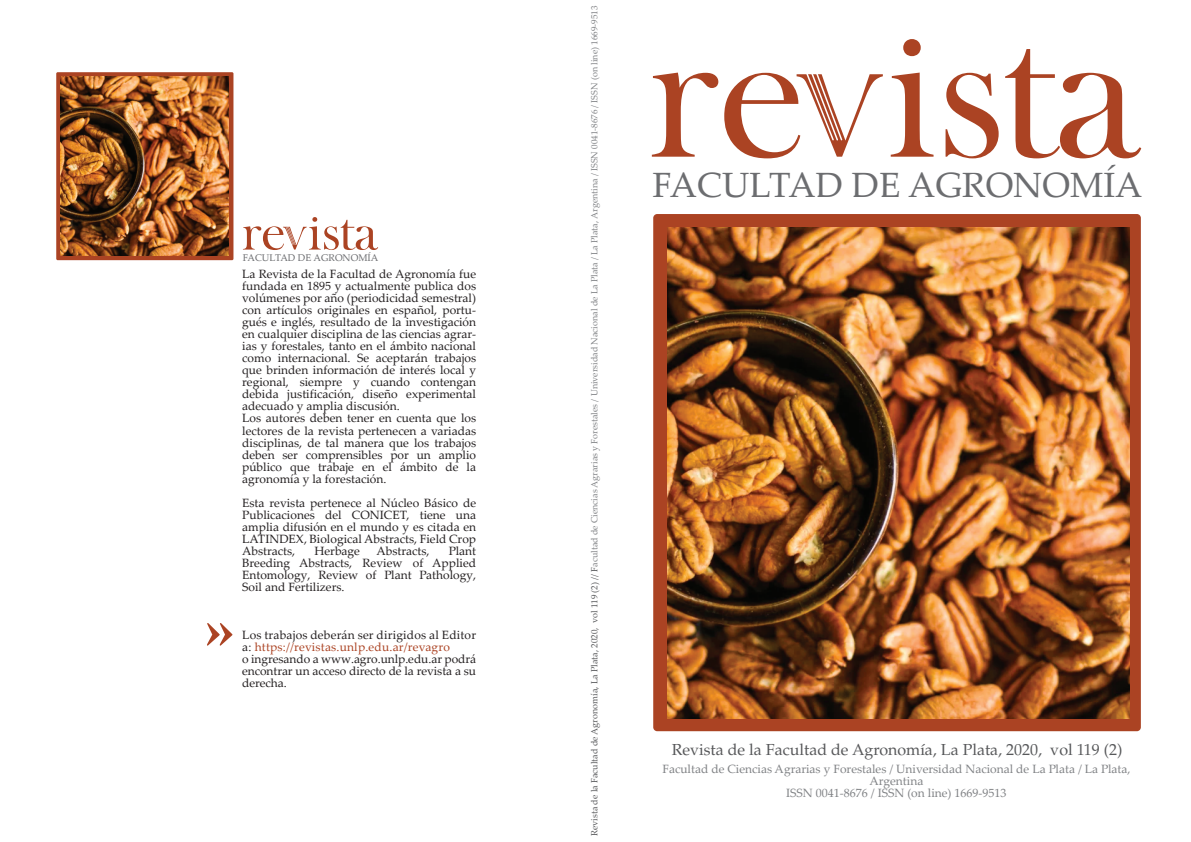
<style>
.page{position:relative;width:1191px;height:842px;background:#fff}
.page>*{position:absolute;margin:0;border:0;box-sizing:border-box;transform-origin:0 0}
.t1{font:35.1px "Palatino Linotype";color:#6c6d70}
.t2{font:16px "Palatino";color:#57585a}
.t3{font:12px/12px "Palatino Linotype";color:#231f20}
.t4{font:12px/12px "Palatino Linotype";color:#808285;text-align:center}
.t5{font:9.7px "Palatino Linotype";color:#6c6d70}
.t6{font:9px "Palatino Linotype";color:#808285}
.s1{color:#ab4323}
.s2{color:#57585a}
</style>
<div class="page">
<div style="left:653px;top:214px;width:487px;height:517px;background:#ab4323;border-radius:4px"></div>
<svg style="left:652px;top:39px;width:489px;height:119px"></svg>
<svg style="left:806px;top:73px;width:36px;height:68px"></svg>
<svg style="left:243px;top:217px;width:135px;height:33px"></svg>
<svg style="left:286px;top:226px;width:7px;height:19px"></svg>
<svg style="left:287px;top:226px;width:7px;height:19px"></svg>
<svg style="left:288px;top:226px;width:7px;height:19px"></svg>
<svg style="left:56px;top:72px;width:177px;height:188px;background:#aa4b28"></svg>
<svg style="left:207px;top:623px;width:25px;height:23px"></svg>
<img style="left:667px;top:227px;width:462px;height:491px">
<img style="left:61px;top:77px;width:168px;height:178px">
<p class="t5" style="left:243px;top:251px;width:137px">FACULTAD DE AGRONOMÍA</p>
<p class="t3" style="left:242px;top:268px;width:235px">La Revista de la Facultad de Agronomía fue fundada en 1895 y actualmente publica dos volúmenes por año (periodicidad semestral) con artículos originales en español, portu&shy;gués e inglés, resultado de la investigación en cualquier disciplina de las ciencias agrar&shy;ias y forestales, tanto en el ámbito nacional como internacional. Se aceptarán trabajos que brinden información de interés local y regional, siempre y cuando contengan debida justificación, diseño experimental adecuado y amplia discusión.<br>Los autores deben tener en cuenta que los lectores de la revista pertenecen a variadas disciplinas, de tal manera que los trabajos deben ser comprensibles por un amplio público que trabaje en el ámbito de la agronomía y la forestación.</p>
<p class="t3" style="left:242px;top:496px;width:235px;text-align:justify">Esta revista pertenece al Núcleo Básico de Publicaciones del CONICET, tiene una amplia difusión en el mundo y es citada en LATINDEX, Biological Abstracts, Field Crop Abstracts,</p>
<p class="t3" style="left:314px;top:544px;width:47px">Herbage</p>
<p class="t3" style="left:376px;top:544px;width:55px">Abstracts,</p>
<p class="t3" style="left:242px;top:544px;width:235px;text-align:justify;text-indent:207px">Plant Breeding Abstracts, Review of Applied Entomology, Review of Plant Pathology, Soil and Fertilizers.</p>
<p class="t3" style="left:242px;top:628px;width:235px">Los trabajos deberán ser dirigidos al Editor a: <span class="s1">https://revistas.unlp.edu.ar/revagro<br></span>o ingresando a www.agro.unlp.edu.ar podrá encontrar un acceso directo de la revista a su derecha.</p>
<p class="t6" style="left:588px;top:836px;width:832px;rotate:-90deg"><span class="s2">Revista de la Facultad de Agronomía, La Plata, 2020, vol 119 (2) // F</span>acultad de Ciencias Agrarias y Forestales / Universidad Nacional de La Plata / La Plata, Argentina / ISSN 0041-8676 / ISSN (on line) 1669-9513</p>
<h1 class="t1" style="left:652px;top:161px;width:491px">FACULTAD DE AGRONOMÍA</h1>
<h2 class="t2" style="left:671px;top:740px;width:452px">Revista de la Facultad de Agronomía, La Plata, 2020, vol 119 (2)</h2>
<p class="t4" style="left:662px;top:762px;width:469px">Facultad de Ciencias Agrarias y Forestales / Universidad Nacional de La Plata / La Plata,<br>Argentina<br>ISSN 0041-8676 / ISSN (on line) 1669-9513</p>
</div>
